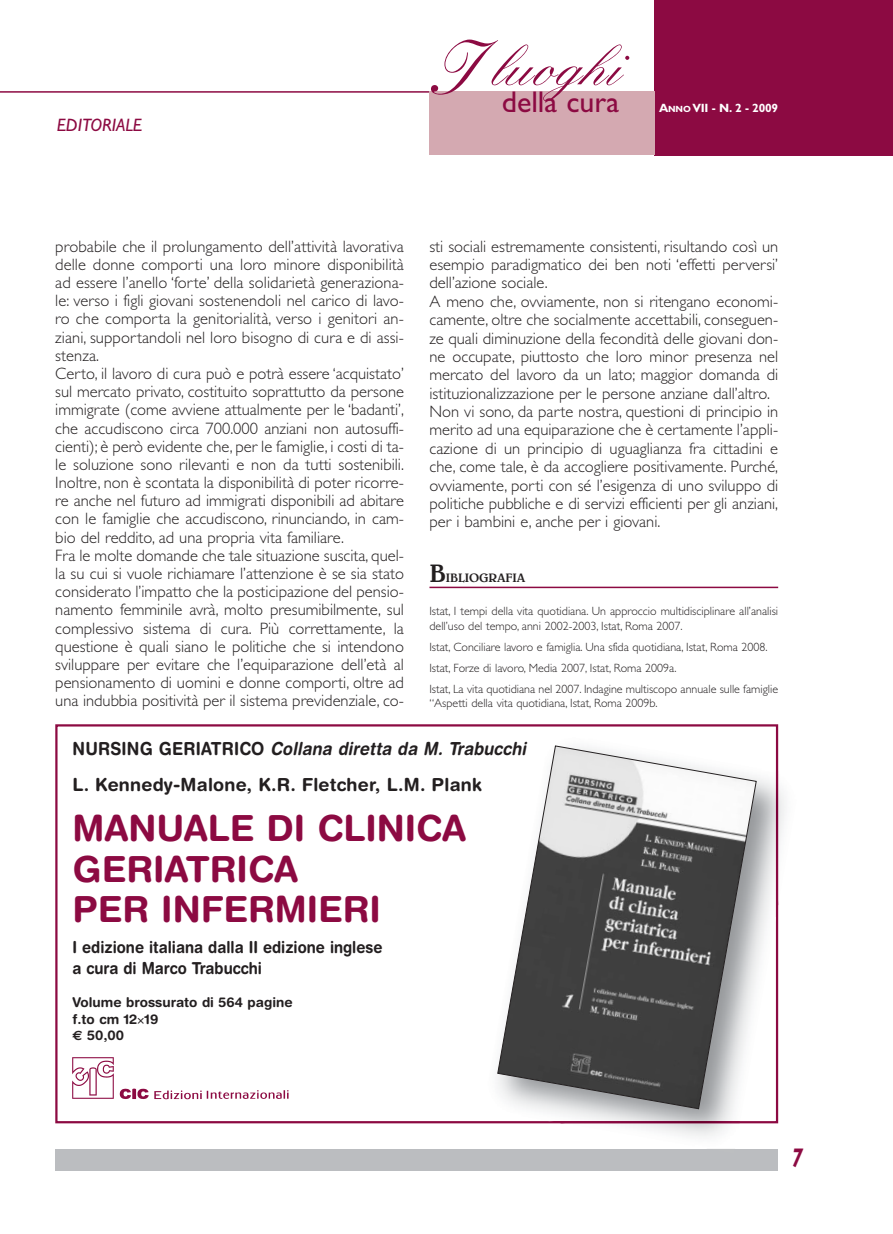
<style>
.page{position:relative;width:893px;height:1234px;background:#fff}
.page>*{position:absolute;margin:0;border:0;box-sizing:border-box;transform-origin:0 0}
.t1{font:500 75px "Kuenstler Script";color:#8c0a42}
.t2{font:500 57px "Kuenstler Script";color:#8c0a42}
.t3{font:700 36px/40.5px "Helvetica Rounded";color:#8c0a42}
.t4{font:30px "Gill Sans";color:#8c0a42}
.t5{font:italic 700 condensed 27px "Gill Sans";color:#8c0a42;scale:.75 1}
.t6{font:700 18px/36px "Helvetica Rounded";letter-spacing:.01em;color:#231f20;scale:.9 1}
.t7{font:italic 18px "Gill Sans";color:#8c0a42}
.t8{font:300 16.5px/18.1px "Gill Sans";color:#231f20}
.t9{font:700 16.5px/21px "Helvetica Rounded";color:#231f20;scale:.9 1}
.t10{font:700 13.5px/16.5px "Helvetica Rounded";color:#231f20}
.t11{font:500 12.3px "Belwe";letter-spacing:-.005em;color:#231f20}
.t12{font:300 12px/21px "Gill Sans";color:#231f20}
.t13{font:700 12px "Gill Sans";letter-spacing:-.015em;color:#fff}
.s1{font-size:9px}
.s2{font-size:25.5px}
.s3{font-style:italic}
.s4{font-family:"Euro Sans"}
</style>
<div class="page">
<hr style="left:0;top:91px;width:429px;height:2px;background:#8c0a42">
<div style="left:655px;top:0;width:238px;height:155px;background:#8c0a42"></div>
<div style="left:429px;top:91px;width:226px;height:64px;background:#d4a9b1"></div>
<div style="left:55px;top:1148px;width:723px;height:21px;background:#bbbdc0"></div>
<hr style="left:429px;top:586px;width:349px;height:2px;background:#8c0a42">
<img style="left:72px;top:1057px;width:216px;height:43px">
<img style="left:778px;top:771px;width:8px;height:133px">
<img style="left:539px;top:730px;width:237px;height:390px">
<img style="left:706px;top:1148px;width:29px;height:1px">
<img style="left:776px;top:770px;width:2px;height:147px">
<img style="left:549px;top:1120px;width:191px;height:3px">
<svg style="left:497px;top:745px;width:260px;height:364px"></svg>
<p class="t7" style="left:57px;top:119px;width:87px">EDITORIALE</p>
<h1 class="t1" style="left:430px;top:48px;width:43px">I</h1>
<h2 class="t2" style="left:490px;top:50px;width:132px">luoghi</h2>
<h3 class="t4" style="left:502px;top:92px;width:119px">della cura</h3>
<p class="t13" style="left:659px;top:104px;width:121px">A<span class="s1">NNO</span> VII - N. 2 - 2009</p>
<p class="t8" style="left:55px;top:239px;width:350px">probabile che il prolungamento dell’attività lavorativa delle donne comporti una loro minore disponibilità ad essere l’anello ‘forte’ della solidarietà generaziona&shy;le: verso i figli giovani sostenendoli nel carico di lavo&shy;ro che comporta la genitorialità, verso i genitori an&shy;ziani, supportandoli nel loro bisogno di cura e di assi&shy;stenza.<br>Certo, il lavoro di cura può e potrà essere ‘acquistato’ sul mercato privato, costituito soprattutto da persone immigrate (come avviene attualmente per le ‘badanti’, che accudiscono circa 700.000 anziani non autosuffi&shy;cienti); è però evidente che, per le famiglie, i costi di ta&shy;le soluzione sono rilevanti e non da tutti sostenibili.<br>Inoltre, non è scontata la disponibilità di poter ricorre&shy;re anche nel futuro ad immigrati disponibili ad abitare con le famiglie che accudiscono, rinunciando, in cam&shy;bio del reddito, ad una propria vita familiare.<br>Fra le molte domande che tale situazione suscita, quel&shy;la su cui si vuole richiamare l’attenzione è se sia stato considerato l’impatto che la posticipazione del pensio&shy;namento femminile avrà, molto presumibilmente, sul complessivo sistema di cura. Più correttamente, la questione è quali siano le politiche che si intendono sviluppare per evitare che l’equiparazione dell’età al pensionamento di uomini e donne comporti, oltre ad una indubbia positività per il sistema previdenziale, co-</p>
<p class="t8" style="left:429px;top:239px;width:350px">sti sociali estremamente consistenti, risultando così un esempio paradigmatico dei ben noti ‘effetti perversi’ dell’azione sociale.<br>A meno che, ovviamente, non si ritengano economi&shy;camente, oltre che socialmente accettabili, conseguen&shy;ze quali diminuzione della fecondità delle giovani don&shy;ne occupate, piuttosto che loro minor presenza nel mercato del lavoro da un lato; maggior domanda di istituzionalizzazione per le persone anziane dall’altro.<br>Non vi sono, da parte nostra, questioni di principio in merito ad una equiparazione che è certamente l’appli&shy;cazione di un principio di uguaglianza fra cittadini e che, come tale, è da accogliere positivamente. Purché, ovviamente, porti con sé l’esigenza di uno sviluppo di politiche pubbliche e di servizi efficienti per gli anziani, per i bambini e, anche per i giovani.</p>
<p class="t11" style="left:429px;top:573px;width:97px"><span class="s2">B</span>IBLIOGRAFIA</p>
<p class="t12" style="left:429px;top:605px;width:350px;line-height:14.5px">Istat, I tempi della vita quotidiana. Un approccio multidisciplinare all’analisi dell’uso del tempo, anni 2002-2003, Istat, Roma 2007.</p>
<p class="t12" style="left:429px;top:637px;width:350px">Istat, Conciliare lavoro e famiglia. Una sfida quotidiana, Istat, Roma 2008.<br>Istat, Forze di lavoro, Media 2007, Istat, Roma 2009a.<br>Istat, La vita quotidiana nel 2007. Indagine multiscopo annuale sulle famiglie</p>
<p class="t12" style="left:429px;top:694px;width:230px">“Aspetti della vita quotidiana, Istat, Roma 2009b.</p>
<p class="t6" style="left:73px;top:731px;width:509px">N U R S I N G G E R I AT R I C O <span class="s3">Collana diretta da M. Trabucchi<br></span>L. Kennedy-Malone, K.R. Fletcher, L.M. Plank</p>
<h3 class="t3" style="left:73px;top:811px;width:395px">MANUALE DI CLINICA<br>GERIATRICA<br>PER INFERMIERI</h3>
<p class="t9" style="left:73px;top:938px;width:346px">I edizione italiana dalla II edizione inglese a cura di Marco Trabucchi</p>
<p class="t10" style="left:73px;top:995px;width:222px">Volume brossurato di 564 pagine f.to cm 12 19<br><span class="s4">€</span> 50,00</p>
<h3 class="t5" style="left:791px;top:1148px;width:21px">7</h3>
</div>
